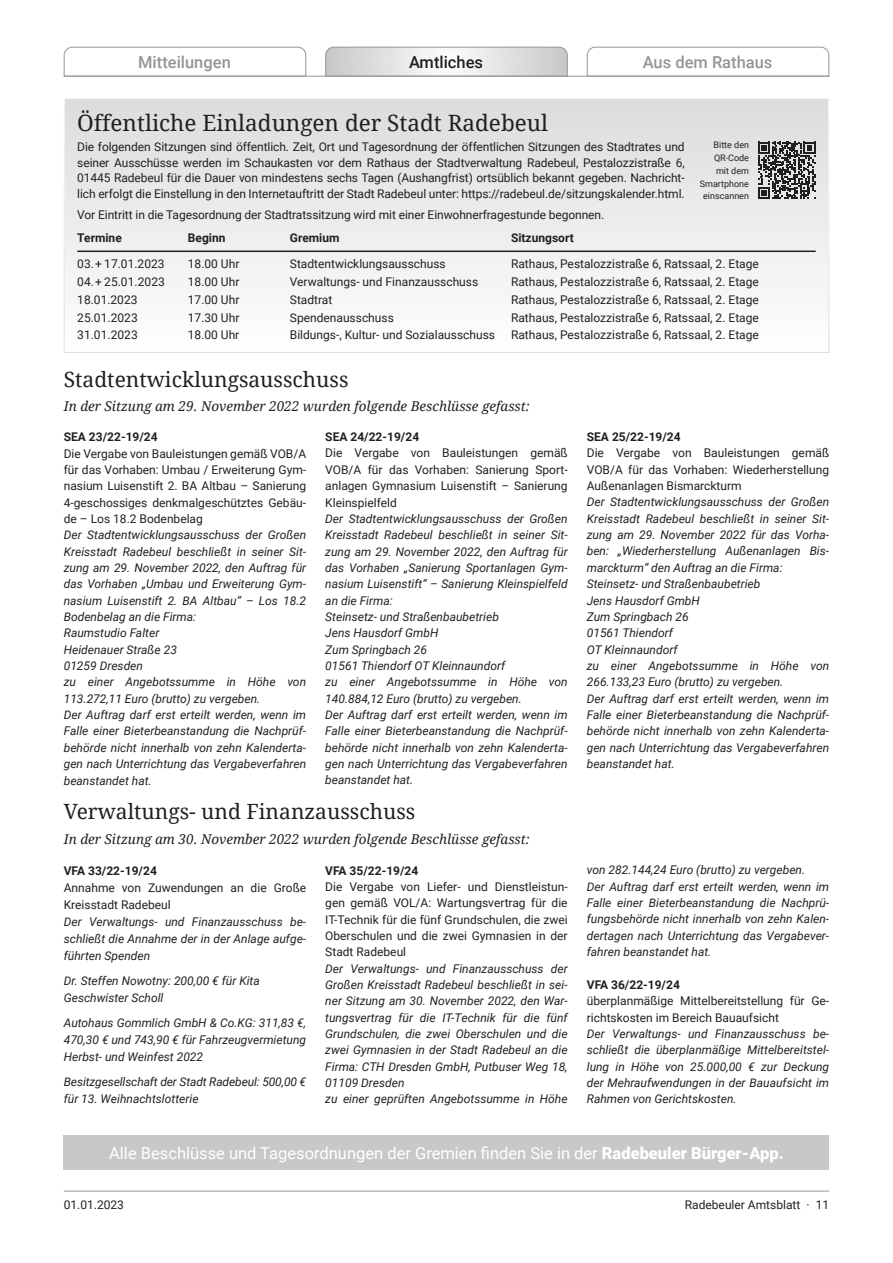
<style>
.page{position:relative;width:893px;height:1263px;background:#fff}
.page>*{position:absolute;margin:0;border:0;box-sizing:border-box;transform-origin:0 0}
.t1{font:22.5px "Droid Serif";color:#231f20}
.t2{font:21px "Droid Serif";color:#231f20}
.t3{font:16.5px "Roboto";color:#fff}
.t4{font:500 16.5px "Roboto";color:#939598}
.t5{font:500 16.5px "Roboto";color:#231f20}
.t6{font:italic 13.5px "Droid Serif";color:#231f20}
.t7{font:italic 12px/16.4px "Roboto";color:#231f20}
.t8{font:12px/16.4px "Roboto";color:#231f20;text-align:justify}
.t9{font:700 12px "Roboto";color:#231f20}
.t10{font:9px/12.8px "Roboto";color:#231f20;text-align:right}
.s1{font-weight:900}
</style>
<div class="page">
<svg style="left:586px;top:46px;width:244px;height:31px"></svg>
<svg style="left:325px;top:46px;width:243px;height:30px"></svg>
<svg style="left:63px;top:46px;width:244px;height:31px"></svg>
<hr style="left:64px;top:76px;width:765px;height:1px;background:#939598">
<hr style="left:64px;top:1191px;width:765px;height:1px;background:#939598">
<div style="left:64px;top:98px;width:765px;height:254px;background:linear-gradient(to bottom,#dadcde,#fdfdfd)"></div>
<hr style="left:77px;top:251px;width:739px;height:1px;background:#231f20">
<div style="left:64px;top:98px;width:765px;height:255px;border:1px solid #fff"></div>
<svg style="left:758px;top:142px;width:57px;height:57px"></svg>
<div style="left:64px;top:1135px;width:765px;height:34px;background:#c7c8ca"></div>
<h3 class="t4" style="left:138px;top:50px;width:94px">Mitteilungen</h3>
<h3 class="t5" style="left:409px;top:50px;width:76px">Amtliches</h3>
<h3 class="t4" style="left:643px;top:50px;width:131px">Aus dem Rathaus</h3>
<h1 class="t1" style="left:77px;top:107px;width:472px">Öffentliche Einladungen der Stadt Radebeul</h1>
<p class="t8" style="left:77px;top:138px;width:609px;line-height:15.9px">Die folgenden Sitzungen sind öffentlich. Zeit, Ort und Tagesordnung der öffentlichen Sitzungen des Stadtrates und seiner Ausschüsse werden im Schaukasten vor dem Rathaus der Stadtverwaltung Radebeul, Pestalozzistraße 6, 01445 Radebeul für die Dauer von mindestens sechs Tagen (Aushangfrist) ortsüblich bekannt gegeben. Nachricht&shy;lich erfolgt die Einstellung in den Internetauftritt der Stadt Radebeul unter: https://radebeul.de/sitzungskalender.html.</p>
<p class="t8" style="left:77px;top:206px;width:528px">Vor Eintritt in die Tagesordnung der Stadtratssitzung wird mit einer Einwohnerfragestunde begonnen.</p>
<p class="t9" style="left:77px;top:229px;width:46px">Termine</p>
<p class="t9" style="left:188px;top:229px;width:39px">Beginn</p>
<p class="t9" style="left:290px;top:229px;width:51px">Gremium</p>
<p class="t9" style="left:511px;top:229px;width:64px">Sitzungsort</p>
<p class="t8" style="left:77px;top:255px;width:89px">03.+ 17.01.2023</p>
<p class="t8" style="left:188px;top:255px;width:53px">18.00 Uhr</p>
<p class="t8" style="left:290px;top:255px;width:157px">Stadtentwicklungsausschuss</p>
<p class="t8" style="left:511px;top:255px;width:249px">Rathaus, Pestalozzistraße 6, Ratssaal, 2. Etage</p>
<p class="t8" style="left:77px;top:273px;width:89px">04.+ 25.01.2023</p>
<p class="t8" style="left:188px;top:273px;width:53px">18.00 Uhr</p>
<p class="t8" style="left:290px;top:273px;width:190px">Verwaltungs- und Finanzausschuss</p>
<p class="t8" style="left:511px;top:273px;width:249px">Rathaus, Pestalozzistraße 6, Ratssaal, 2. Etage</p>
<p class="t8" style="left:77px;top:291px;width:62px">18.01.2023</p>
<p class="t8" style="left:188px;top:291px;width:53px">17.00 Uhr</p>
<p class="t8" style="left:290px;top:291px;width:44px">Stadtrat</p>
<p class="t8" style="left:511px;top:291px;width:249px">Rathaus, Pestalozzistraße 6, Ratssaal, 2. Etage</p>
<p class="t8" style="left:77px;top:309px;width:62px">25.01.2023</p>
<p class="t8" style="left:188px;top:309px;width:53px">17.30 Uhr</p>
<p class="t8" style="left:290px;top:309px;width:105px">Spendenausschuss</p>
<p class="t8" style="left:511px;top:309px;width:249px">Rathaus, Pestalozzistraße 6, Ratssaal, 2. Etage</p>
<p class="t8" style="left:77px;top:326px;width:62px">31.01.2023</p>
<p class="t8" style="left:188px;top:326px;width:53px">18.00 Uhr</p>
<p class="t8" style="left:290px;top:326px;width:207px">Bildungs-, Kultur- und Sozialausschuss</p>
<p class="t8" style="left:511px;top:326px;width:249px">Rathaus, Pestalozzistraße 6, Ratssaal, 2. Etage</p>
<p class="t10" style="left:700px;top:138px;width:51px">Bitte den<br>QR-Code mit dem<br>Smartphone einscannen</p>
<h2 class="t2" style="left:64px;top:365px;width:286px">Stadtentwicklungsausschuss</h2>
<p class="t6" style="left:64px;top:397px;width:467px">In der Sitzung am 29. November 2022 wurden folgende Beschlüsse gefasst:</p>
<p class="t9" style="left:64px;top:428px;width:95px">SEA 23/22-19/24</p>
<p class="t8" style="left:64px;top:445px;width:244px">Die Vergabe von Bauleistungen gemäß VOB/A für das Vorhaben: Umbau / Erweiterung Gym&shy;nasium Luisenstift 2. BA Altbau – Sanierung 4-geschossiges denkmalgeschütztes Gebäu&shy;de – Los 18.2 Bodenbelag</p>
<p class="t7" style="left:64px;top:526px;width:244px">Der Stadtentwicklungsausschuss der Großen Kreisstadt Radebeul beschließt in seiner Sit&shy;zung am 29. November 2022, den Auftrag für das Vorhaben „Umbau und Erweiterung Gym&shy;nasium Luisenstift 2. BA Altbau“ – Los 18.2<br>Bodenbelag an die Firma:<br>Raumstudio Falter<br>Heidenauer Straße 23<br>01259 Dresden<br>zu einer Angebotssumme in Höhe von 113.272,11 Euro (brutto) zu vergeben.<br>Der Auftrag darf erst erteilt werden, wenn im Falle einer Bieterbeanstandung die Nachprüf&shy;behörde nicht innerhalb von zehn Kalenderta&shy;gen nach Unterrichtung das Vergabeverfahren beanstandet hat.</p>
<p class="t9" style="left:325px;top:428px;width:95px">SEA 24/22-19/24</p>
<p class="t8" style="left:325px;top:445px;width:244px">Die Vergabe von Bauleistungen gemäß VOB/A für das Vorhaben: Sanierung Sport&shy;anlagen Gymnasium Luisenstift – Sanierung Kleinspielfeld</p>
<p class="t7" style="left:325px;top:510px;width:244px">Der Stadtentwicklungsausschuss der Großen Kreisstadt Radebeul beschließt in seiner Sit&shy;zung am 29. November 2022, den Auftrag für das Vorhaben „Sanierung Sportanlagen Gym&shy;nasium Luisenstift“ – Sanierung Kleinspielfeld an die Firma:<br>Steinsetz- und Straßenbaubetrieb<br>Jens Hausdorf GmbH<br>Zum Springbach 26<br>01561 Thiendorf OT Kleinnaundorf<br>zu einer Angebotssumme in Höhe von 140.884,12 Euro (brutto) zu vergeben.<br>Der Auftrag darf erst erteilt werden, wenn im Falle einer Bieterbeanstandung die Nachprüf&shy;behörde nicht innerhalb von zehn Kalenderta&shy;gen nach Unterrichtung das Vergabeverfahren beanstandet hat.</p>
<h2 class="t2" style="left:64px;top:797px;width:353px">Verwaltungs- und Finanzausschuss</h2>
<p class="t6" style="left:64px;top:830px;width:467px">In der Sitzung am 30. November 2022 wurden folgende Beschlüsse gefasst:</p>
<p class="t9" style="left:64px;top:862px;width:95px">VFA 33/22-19/24</p>
<p class="t8" style="left:64px;top:878px;width:244px;line-height:17.1px">Annahme von Zuwendungen an die Große<br>Kreisstadt Radebeul</p>
<p class="t7" style="left:64px;top:912px;width:244px;line-height:17.1px;text-align:justify">Der Verwaltungs- und Finanzausschuss be&shy;schließt die Annahme der in der Anlage aufge&shy;führten Spenden</p>
<p class="t7" style="left:64px;top:972px;width:198px;line-height:17.1px">Dr. Steffen Nowotny: 200,00 € für Kita<br>Geschwister Scholl</p>
<p class="t7" style="left:64px;top:1014px;width:244px;line-height:17.1px;text-align:justify">Autohaus Gommlich GmbH &amp; Co.KG: 311,83 €, 470,30 € und 743,90 € für Fahrzeugvermietung Herbst- und Weinfest 2022</p>
<p class="t7" style="left:64px;top:1073px;width:244px;line-height:17.1px">Besitzgesellschaft der Stadt Radebeul: 500,00 € für 13. Weihnachtslotterie</p>
<p class="t9" style="left:325px;top:862px;width:95px">VFA 35/22-19/24</p>
<p class="t8" style="left:325px;top:878px;width:244px">Die Vergabe von Liefer- und Dienstleistun&shy;gen gemäß VOL/A: Wartungsvertrag für die IT-Technik für die fünf Grundschulen, die zwei Oberschulen und die zwei Gymnasien in der Stadt Radebeul</p>
<p class="t7" style="left:325px;top:960px;width:244px">Der Verwaltungs- und Finanzausschuss der Großen Kreisstadt Radebeul beschließt in sei&shy;ner Sitzung am 30. November 2022, den War&shy;tungsvertrag für die IT-Technik für die fünf Grundschulen, die zwei Oberschulen und die zwei Gymnasien in der Stadt Radebeul an die Firma: CTH Dresden GmbH, Putbuser Weg 18, 01109 Dresden<br>zu einer geprüften Angebotssumme in Höhe</p>
<p class="t9" style="left:587px;top:428px;width:95px">SEA 25/22-19/24</p>
<p class="t8" style="left:587px;top:444px;width:244px">Die Vergabe von Bauleistungen gemäß VOB/A für das Vorhaben: Wiederherstellung Außenanlagen Bismarckturm</p>
<p class="t7" style="left:587px;top:494px;width:244px">Der Stadtentwicklungsausschuss der Großen Kreisstadt Radebeul beschließt in seiner Sit&shy;zung am 29. November 2022 für das Vorha&shy;ben: „Wiederherstellung Außenanlagen Bis&shy;marckturm“ den Auftrag an die Firma:<br>Steinsetz- und Straßenbaubetrieb<br>Jens Hausdorf GmbH<br>Zum Springbach 26<br>01561 Thiendorf<br>OT Kleinnaundorf<br>zu einer Angebotssumme in Höhe von 266.133,23 Euro (brutto) zu vergeben.<br>Der Auftrag darf erst erteilt werden, wenn im Falle einer Bieterbeanstandung die Nachprüf&shy;behörde nicht innerhalb von zehn Kalenderta&shy;gen nach Unterrichtung das Vergabeverfahren beanstandet hat.</p>
<p class="t7" style="left:587px;top:861px;width:244px">von 282.144,24 Euro (brutto) zu vergeben.<br>Der Auftrag darf erst erteilt werden, wenn im Falle einer Bieterbeanstandung die Nachprü&shy;fungsbehörde nicht innerhalb von zehn Kalen&shy;dertagen nach Unterrichtung das Vergabever&shy;fahren beanstandet hat.</p>
<p class="t9" style="left:587px;top:976px;width:95px">VFA 36/22-19/24</p>
<p class="t8" style="left:587px;top:992px;width:244px">überplanmäßige Mittelbereitstellung für Ge&shy;richtskosten im Bereich Bauaufsicht</p>
<p class="t7" style="left:587px;top:1025px;width:244px;text-align:justify">Der Verwaltungs- und Finanzausschuss be&shy;schließt die überplanmäßige Mittelbereitstel&shy;lung in Höhe von 25.000,00 € zur Deckung der Mehraufwendungen in der Bauaufsicht im Rahmen von Gerichtskosten.</p>
<h3 class="t3" style="left:109px;top:1141px;width:676px">Alle Beschlüsse und Tagesordnungen der Gremien finden Sie in der <span class="s1">Radebeuler Bürger-App.</span></h3>
<p class="t8" style="left:64px;top:1196px;width:62px">01.01.2023</p>
<p class="t8" style="left:685px;top:1196px;width:146px">Radebeuler Amtsblatt · 11</p>
</div>
